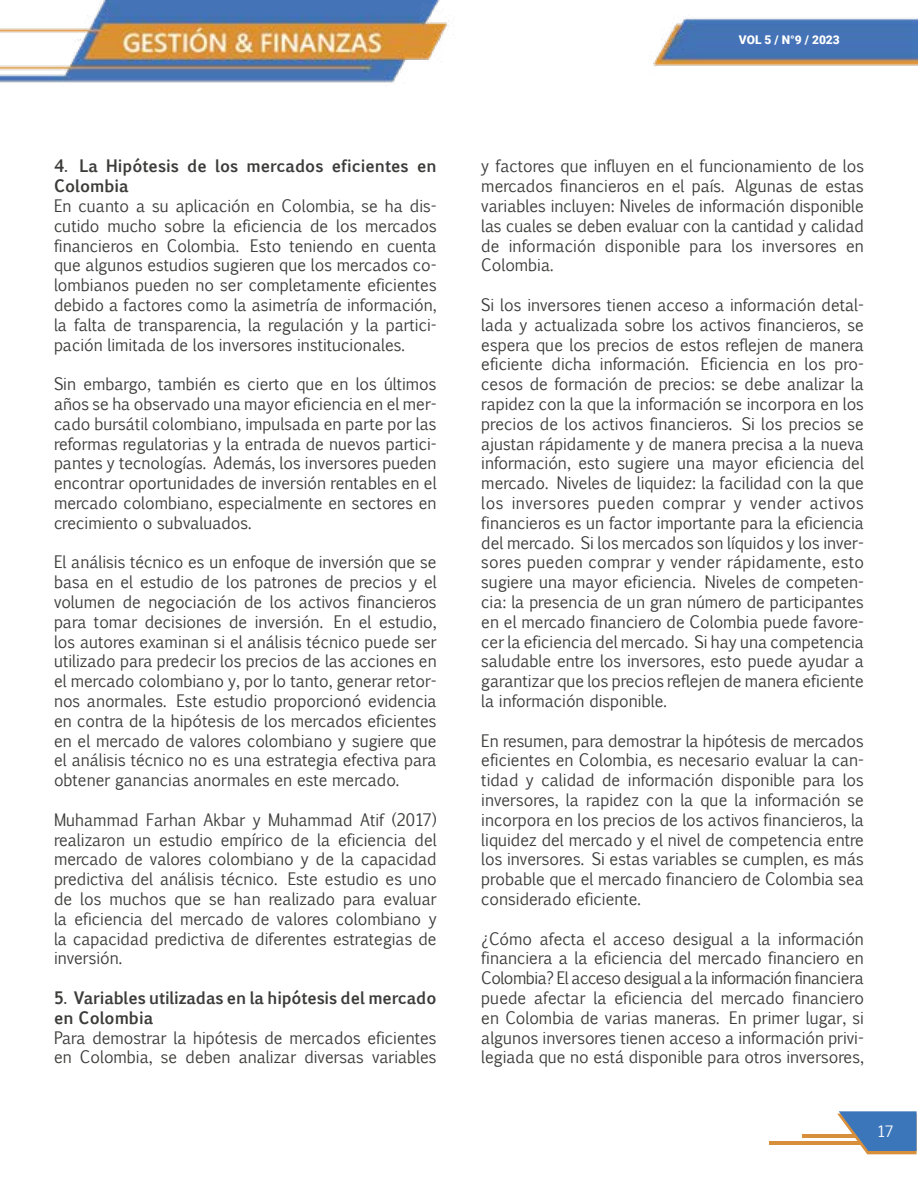
<style>
.page{position:relative;width:918px;height:1188px;background:#fff}
.page>*{position:absolute;margin:0;border:0;box-sizing:border-box;transform-origin:0 0}
.t1{font:16.5px/19.8px "Euphemia UCAS";color:#3c3c3b;text-align:justify;scale:.96 1}
.t2{font:700 16.5px/19.8px "Euphemia UCAS";color:#3c3c3b;scale:.96 1}
.t3{font:15px "Euphemia UCAS";color:#fff}
.t4{font:900 12px "Roboto";color:#fff}
</style>
<div class="page">
<img style="left:0;top:0;width:918px;height:83px">
<hr style="left:769px;top:1142px;width:103px;height:3px;background:#d88f3c">
<hr style="left:802px;top:1135px;width:70px;height:3px;background:#d88f3c">
<svg style="left:837px;top:1111px;width:80px;height:43px"></svg>
<p class="t4" style="left:739px;top:31px;width:102px">VOL 5 / N°9 / 2023</p>
<p class="t2" style="left:54px;top:157px;width:400px">4. La Hipótesis de los mercados eficientes en<br>Colombia</p>
<p class="t1" style="left:54px;top:195px;width:400px">En cuanto a su aplicación en Colombia, se ha dis&shy;cutido mucho sobre la eficiencia de los mercados financieros en Colombia. Esto teniendo en cuenta que algunos estudios sugieren que los mercados co&shy;lombianos pueden no ser completamente eficientes debido a factores como la asimetría de información, la falta de transparencia, la regulación y la partici&shy;pación limitada de los inversores institucionales.</p>
<p class="t1" style="left:54px;top:373px;width:400px">Sin embargo, también es cierto que en los últimos años se ha observado una mayor eficiencia en el mer&shy;cado bursátil colombiano, impulsada en parte por las reformas regulatorias y la entrada de nuevos partici&shy;pantes y tecnologías. Además, los inversores pueden encontrar oportunidades de inversión rentables en el mercado colombiano, especialmente en sectores en crecimiento o subvaluados.</p>
<p class="t1" style="left:54px;top:552px;width:400px">El análisis técnico es un enfoque de inversión que se basa en el estudio de los patrones de precios y el volumen de negociación de los activos financieros para tomar decisiones de inversión. En el estudio, los autores examinan si el análisis técnico puede ser utilizado para predecir los precios de las acciones en el mercado colombiano y, por lo tanto, generar retor&shy;nos anormales. Este estudio proporcionó evidencia en contra de la hipótesis de los mercados eficientes en el mercado de valores colombiano y sugiere que el análisis técnico no es una estrategia efectiva para obtener ganancias anormales en este mercado.</p>
<p class="t1" style="left:54px;top:809px;width:400px">Muhammad Farhan Akbar y Muhammad Atif (2017) realizaron un estudio empírico de la eficiencia del mercado de valores colombiano y de la capacidad predictiva del análisis técnico. Este estudio es uno de los muchos que se han realizado para evaluar la eficiencia del mercado de valores colombiano y la capacidad predictiva de diferentes estrategias de inversión.</p>
<p class="t2" style="left:54px;top:988px;width:400px">5. Variables utilizadas en la hipótesis del mercado en Colombia</p>
<p class="t1" style="left:54px;top:1027px;width:400px">Para demostrar la hipótesis de mercados eficientes en Colombia, se deben analizar diversas variables</p>
<p class="t1" style="left:481px;top:156px;width:400px">y factores que influyen en el funcionamiento de los mercados financieros en el país. Algunas de estas variables incluyen: Niveles de información disponible las cuales se deben evaluar con la cantidad y calidad de información disponible para los inversores en Colombia.</p>
<p class="t1" style="left:481px;top:294px;width:400px">Si los inversores tienen acceso a información detal&shy;lada y actualizada sobre los activos financieros, se espera que los precios de estos reflejen de manera eficiente dicha información. Eficiencia en los pro&shy;cesos de formación de precios: se debe analizar la rapidez con la que la información se incorpora en los precios de los activos financieros. Si los precios se ajustan rápidamente y de manera precisa a la nueva información, esto sugiere una mayor eficiencia del mercado. Niveles de liquidez: la facilidad con la que los inversores pueden comprar y vender activos financieros es un factor importante para la eficiencia del mercado. Si los mercados son líquidos y los inver&shy;sores pueden comprar y vender rápidamente, esto sugiere una mayor eficiencia. Niveles de competen&shy;cia: la presencia de un gran número de participantes en el mercado financiero de Colombia puede favore&shy;cer la eficiencia del mercado. Si hay una competencia saludable entre los inversores, esto puede ayudar a garantizar que los precios reflejen de manera eficiente la información disponible.</p>
<p class="t1" style="left:481px;top:730px;width:400px">En resumen, para demostrar la hipótesis de mercados eficientes en Colombia, es necesario evaluar la can&shy;tidad y calidad de información disponible para los inversores, la rapidez con la que la información se incorpora en los precios de los activos financieros, la liquidez del mercado y el nivel de competencia entre los inversores. Si estas variables se cumplen, es más probable que el mercado financiero de Colombia sea considerado eficiente.</p>
<p class="t1" style="left:481px;top:928px;width:400px">¿Cómo afecta el acceso desigual a la información financiera a la eficiencia del mercado financiero en Colombia? El acceso desigual a la información financiera puede afectar la eficiencia del mercado financiero en Colombia de varias maneras. En primer lugar, si algunos inversores tienen acceso a información privi&shy;legiada que no está disponible para otros inversores,</p>
<p class="t3" style="left:877px;top:1120px;width:18px">17</p>
</div>
